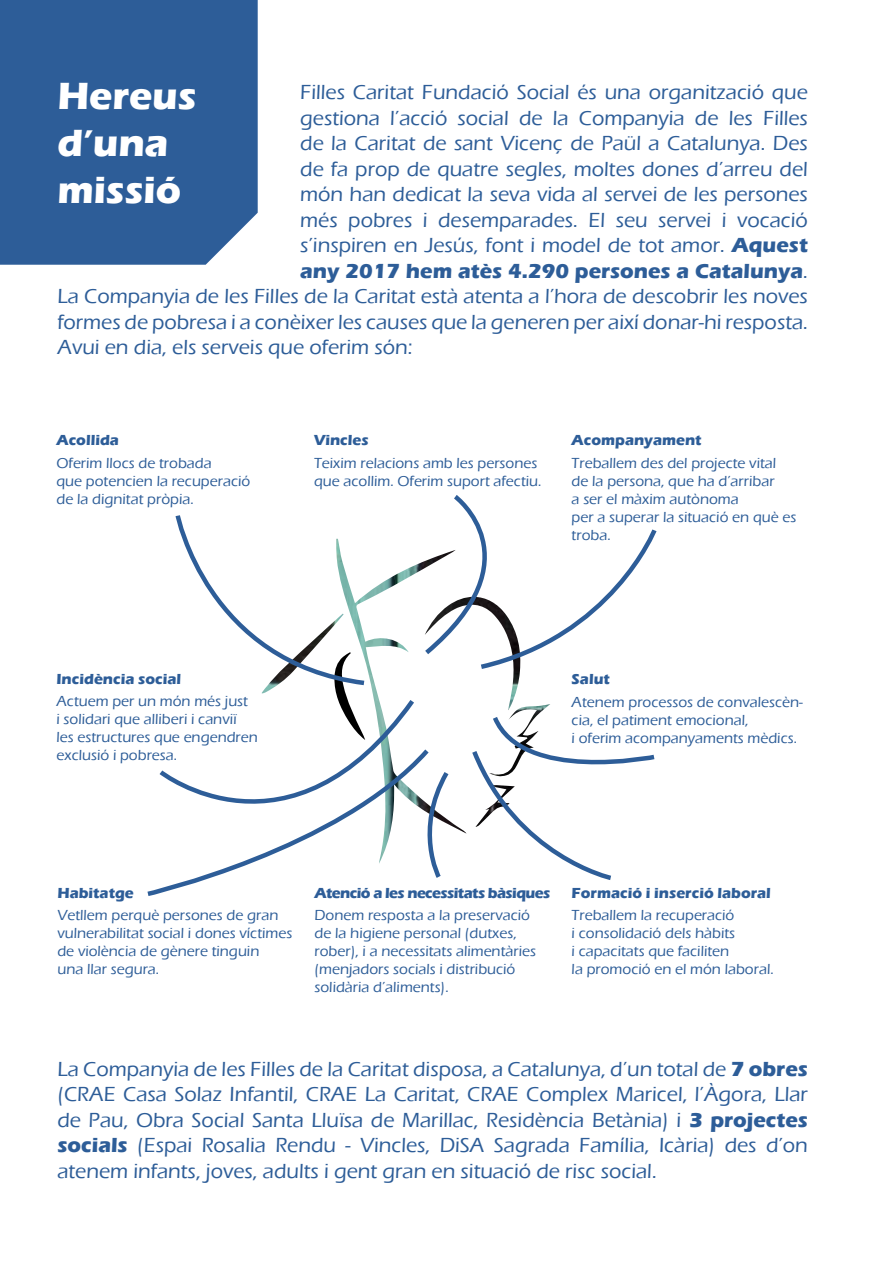
<style>
.page{position:relative;width:893px;height:1263px;background:#fff}
.page>*{position:absolute;margin:0;border:0;box-sizing:border-box;transform-origin:0 0}
.t1{font:700 39px/46.8px "Eras ITC";color:#fff}
.t2{font:500 21px/25.5px "Eras ITC";color:#2d5d98;text-align:justify}
.t3{font:700 21px "Eras ITC";color:#2d5d98}
.t4{font:500 15px/18px "Eras ITC";color:#2d5d98}
.t5{font:700 15px "Eras ITC";color:#2d5d98}
.t6{font:700 15px "Eras ITC";letter-spacing:-.04em;color:#2d5d98}
.s1{font-weight:700}
.s2{font-weight:500}
</style>
<div class="page">
<svg style="left:147px;top:495px;width:510px;height:401px"></svg>
<div style="left:0;top:0;width:258px;height:265px;background:#2d5d98"></div>
<h1 class="t1" style="left:57px;top:73px;width:141px">Hereus d’una missió</h1>
<p class="t2" style="left:300px;top:80px;width:509px">Filles Caritat Fundació Social és una organització que</p>
<p class="t2" style="left:300px;top:105px;width:509px">gestiona l’acció social de la Companyia de les Filles</p>
<p class="t2" style="left:300px;top:131px;width:509px">de la Caritat de sant Vicenç de Paül a Catalunya. Des</p>
<p class="t2" style="left:300px;top:156px;width:509px">de fa prop de quatre segles, moltes dones d’arreu del</p>
<p class="t2" style="left:300px;top:182px;width:509px">món han dedicat la seva vida al servei de les persones</p>
<p class="t2" style="left:300px;top:207px;width:509px">més pobres i desemparades. El seu servei i vocació</p>
<p class="t2" style="left:300px;top:233px;width:509px">s’inspiren en Jesús, font i model de tot amor. <span class="s1">Aquest</span></p>
<p class="t3" style="left:300px;top:259px;width:509px">any 2017 hem atès 4.290 persones a Catalunya<span class="s2">.</span></p>
<p class="t2" style="left:57px;top:284px;width:752px">La Companyia de les Filles de la Caritat està atenta a l’hora de descobrir les noves</p>
<p class="t2" style="left:57px;top:309px;width:752px">formes de pobresa i a conèixer les causes que la generen per així donar-hi resposta.</p>
<p class="t2" style="left:57px;top:335px;width:357px">Avui en dia, els serveis que oferim són:</p>
<p class="t5" style="left:57px;top:432px;width:64px">Acollida</p>
<p class="t4" style="left:57px;top:454px;width:195px">Oferim llocs de trobada<br>que potencien la recuperació de la dignitat pròpia.</p>
<p class="t5" style="left:314px;top:432px;width:56px">Vincles</p>
<p class="t4" style="left:314px;top:454px;width:229px">Teixim relacions amb les persones que acollim. Oferim suport afectiu.</p>
<p class="t5" style="left:572px;top:432px;width:132px">Acompanyament</p>
<p class="t4" style="left:572px;top:454px;width:226px">Treballem des del projecte vital de la persona, que ha d’arribar<br>a ser el màxim autònoma<br>per a superar la situació en què es troba.</p>
<p class="t5" style="left:57px;top:670px;width:126px">Incidència social</p>
<p class="t4" style="left:57px;top:692px;width:203px">Actuem per un món més just<br>i solidari que alliberi i canviï<br>les estructures que engendren exclusió i pobresa.</p>
<p class="t5" style="left:572px;top:671px;width:40px">Salut</p>
<p class="t4" style="left:572px;top:693px;width:233px">Atenem processos de convalescèn&shy;cia, el patiment emocional,<br>i oferim acompanyaments mèdics.</p>
<p class="t5" style="left:57px;top:884px;width:78px">Habitatge</p>
<p class="t4" style="left:57px;top:906px;width:236px">Vetllem perquè persones de gran vulnerabilitat social i dones víctimes de violència de gènere tinguin<br>una llar segura.</p>
<p class="t6" style="left:315px;top:884px;width:237px">Atenció a les necessitats bàsiques</p>
<p class="t4" style="left:315px;top:906px;width:223px">Donem resposta a la preservació de la higiene personal (dutxes, rober), i a necessitats alimentàries (menjadors socials i distribució solidària d’aliments).</p>
<p class="t5" style="left:572px;top:884px;width:201px">Formació i inserció laboral</p>
<p class="t4" style="left:572px;top:906px;width:204px">Treballem la recuperació<br>i consolidació dels hàbits<br>i capacitats que faciliten<br>la promoció en el món laboral.</p>
<p class="t2" style="left:57px;top:1056px;width:752px">La Companyia de les Filles de la Caritat disposa, a Catalunya, d’un total de <span class="s1">7 obres </span>(CRAE Casa Solaz Infantil, CRAE La Caritat, CRAE Complex Maricel, l’Àgora, Llar de Pau, Obra Social Santa Lluïsa de Marillac, Residència Betània) i <span class="s1">3 projectes socials</span> (Espai Rosalia Rendu - Vincles, DiSA Sagrada Família, Icària) des d’on atenem infants, joves, adults i gent gran en situació de risc social.</p>
</div>
